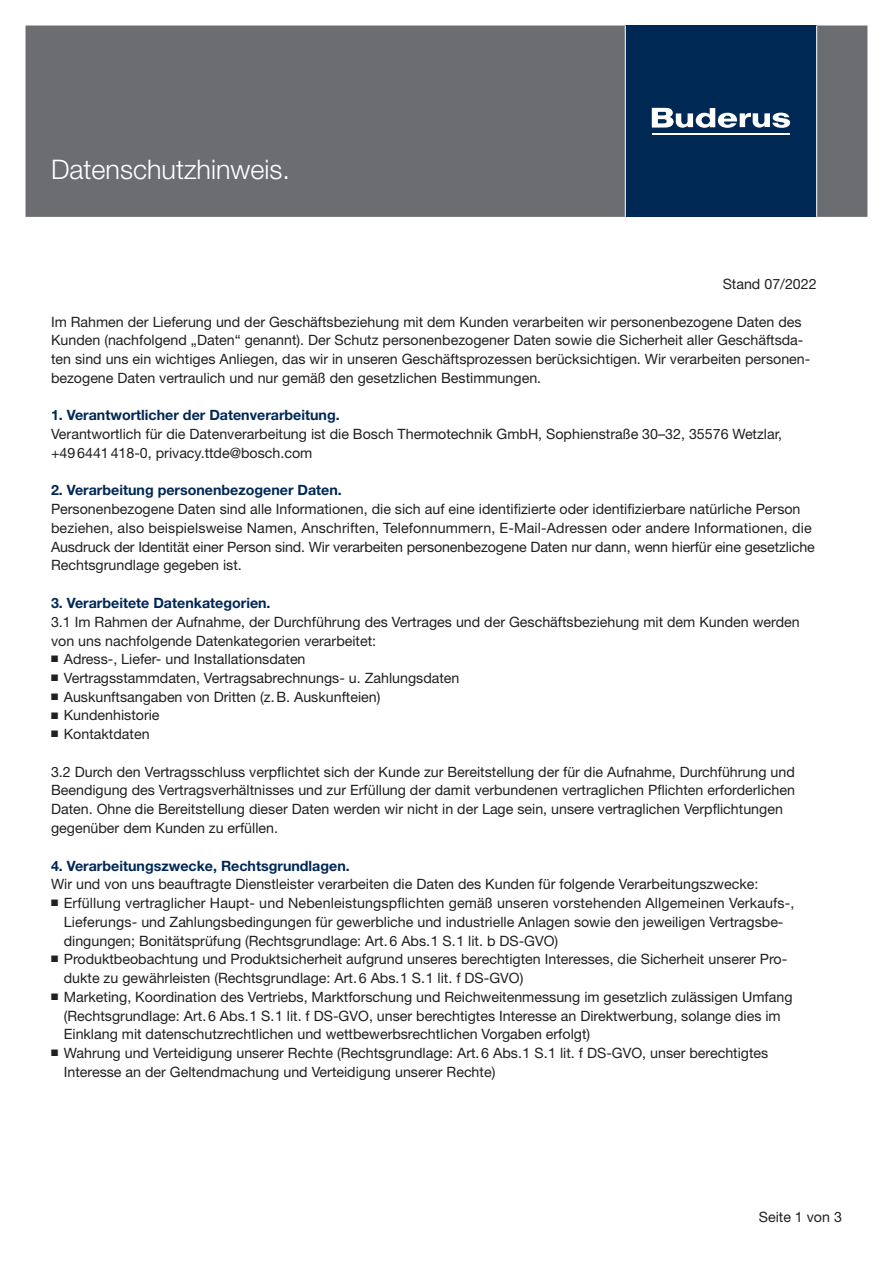
<style>
.page{position:relative;width:893px;height:1263px;background:#fff}
.page>*{position:absolute;margin:0;border:0;box-sizing:border-box;transform-origin:0 0}
.t1{font:300 27px "Helvetica Neue LT Pro";color:#fff}
.t2{font:14.25px/18.8px "Helvetica Neue LT Pro";color:#231f20}
.t3{font:700 14.25px "Helvetica Neue LT Pro";color:#002855}
</style>
<div class="page">
<div style="left:26px;top:26px;width:841px;height:191px;background:#6c6d70;border:2px solid #6c6d70"></div>
<div style="left:625px;top:26px;width:192px;height:191px;background:#002855"></div>
<hr style="left:652px;top:133px;width:137px;height:1px;background:#fff">
<svg style="left:652px;top:108px;width:138px;height:20px"></svg>
<hr style="left:625px;top:26px;width:1px;height:191px;background:#fff">
<hr style="left:816px;top:26px;width:1px;height:191px;background:#fff">
<h1 class="t1" style="left:51px;top:153px;width:241px">Datenschutzhinweis.</h1>
<p class="t2" style="left:723px;top:274px;width:95px">Stand 07/2022</p>
<p class="t2" style="left:51px;top:312px;width:761px">Im Rahmen der Lieferung und der Geschäftsbeziehung mit dem Kunden verarbeiten wir personenbezogene Daten des Kunden (nachfolgend „Daten“ genannt). Der Schutz personenbezogener Daten sowie die Sicherheit aller Geschäftsda&shy;ten sind uns ein wichtiges Anliegen, das wir in unseren Geschäftsprozessen berücksichtigen. Wir verarbeiten personen&shy;bezogene Daten vertraulich und nur gemäß den gesetzlichen Bestimmungen.</p>
<p class="t3" style="left:51px;top:406px;width:290px">1. Verantwortlicher der Datenverarbeitung.</p>
<p class="t2" style="left:51px;top:424px;width:733px">Verantwortlich für die Datenverarbeitung ist die Bosch Thermotechnik GmbH, Sophienstraße 30–32, 35576 Wetzlar, +496441418-0, privacy.ttde@bosch.com</p>
<p class="t3" style="left:51px;top:481px;width:292px">2. Verarbeitung personenbezogener Daten.</p>
<p class="t2" style="left:51px;top:499px;width:765px">Personenbezogene Daten sind alle Informationen, die sich auf eine identifizierte oder identifizierbare natürliche Person beziehen, also beispielsweise Namen, Anschriften, Telefonnummern, E-Mail-Adressen oder andere Informationen, die Ausdruck der Identität einer Person sind. Wir verarbeiten personenbezogene Daten nur dann, wenn hierfür eine gesetzliche Rechtsgrundlage gegeben ist.</p>
<p class="t3" style="left:51px;top:594px;width:221px">3. Verarbeitete Datenkategorien.</p>
<p class="t2" style="left:51px;top:612px;width:750px">3.1 Im Rahmen der Aufnahme, der Durchführung des Vertrages und der Geschäftsbeziehung mit dem Kunden werden von uns nachfolgende Datenkategorien verarbeitet:</p>
<p class="t2" style="left:51px;top:649px;width:256px">■ Adress-, Liefer- und Installationsdaten</p>
<p class="t2" style="left:51px;top:668px;width:410px">■ Vertragsstammdaten, Vertragsabrechnungs- u. Zahlungsdaten</p>
<p class="t2" style="left:51px;top:687px;width:331px">■ Auskunftsangaben von Dritten (z.B. Auskunfteien)</p>
<p class="t2" style="left:51px;top:706px;width:110px">■ Kundenhistorie</p>
<p class="t2" style="left:51px;top:724px;width:100px">■ Kontaktdaten</p>
<p class="t2" style="left:51px;top:762px;width:746px">3.2 Durch den Vertragsschluss verpflichtet sich der Kunde zur Bereitstellung der für die Aufnahme, Durchführung und Beendigung des Vertragsverhältnisses und zur Erfüllung der damit verbundenen vertraglichen Pflichten erforderlichen Daten. Ohne die Bereitstellung dieser Daten werden wir nicht in der Lage sein, unsere vertraglichen Verpflichtungen gegenüber dem Kunden zu erfüllen.</p>
<p class="t3" style="left:51px;top:856px;width:300px">4. Verarbeitungszwecke, Rechtsgrundlagen.</p>
<p class="t2" style="left:51px;top:874px;width:709px">Wir und von uns beauftragte Dienstleister verarbeiten die Daten des Kunden für folgende Verarbeitungszwecke:</p>
<p class="t2" style="left:64px;top:893px;width:732px;text-indent:-13px">■ Erfüllung vertraglicher Haupt- und Nebenleistungspflichten gemäß unseren vorstehenden Allgemeinen Verkaufs-,<br>Lieferungs- und Zahlungsbedingungen für gewerbliche und industrielle Anlagen sowie den jeweiligen Vertragsbe&shy;dingungen; Bonitätsprüfung (Rechtsgrundlage: Art.6 Abs.1 S.1 lit. b DS-GVO)</p>
<p class="t2" style="left:64px;top:949px;width:725px;text-indent:-13px">■ Produktbeobachtung und Produktsicherheit aufgrund unseres berechtigten Interesses, die Sicherheit unserer Pro&shy;dukte zu gewährleisten (Rechtsgrundlage: Art.6 Abs.1 S.1 lit. f DS-GVO)</p>
<p class="t2" style="left:64px;top:987px;width:730px;text-indent:-13px">■ Marketing, Koordination des Vertriebs, Marktforschung und Reichweitenmessung im gesetzlich zulässigen Umfang (Rechtsgrundlage: Art.6 Abs.1 S.1 lit. f DS-GVO, unser berechtigtes Interesse an Direktwerbung, solange dies im<br>Einklang mit datenschutzrechtlichen und wettbewerbsrechtlichen Vorgaben erfolgt)</p>
<p class="t2" style="left:64px;top:1043px;width:706px;text-indent:-13px">■ Wahrung und Verteidigung unserer Rechte (Rechtsgrundlage: Art.6 Abs.1 S.1 lit. f DS-GVO, unser berechtigtes<br>Interesse an der Geltendmachung und Verteidigung unserer Rechte)</p>
<p class="t2" style="left:759px;top:1207px;width:85px">Seite 1 von 3</p>
</div>
